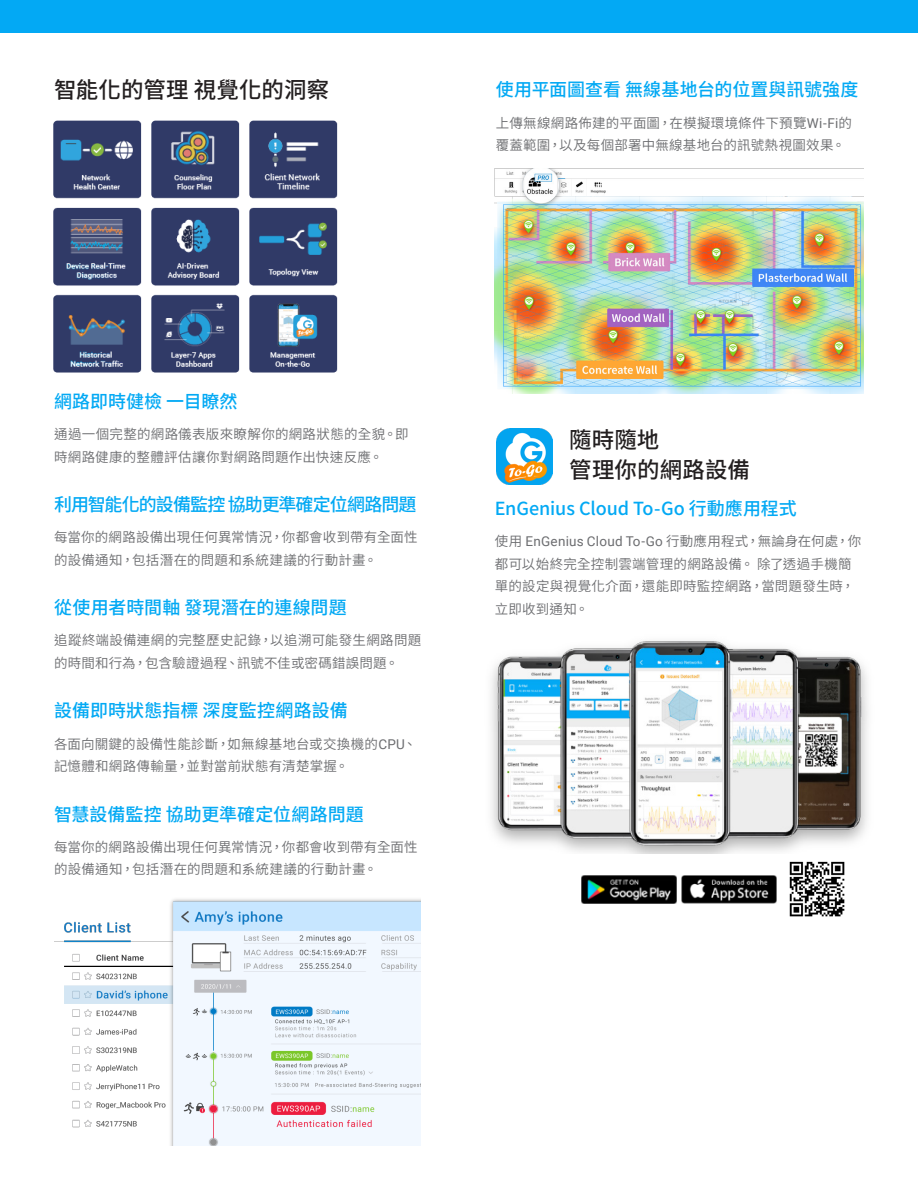
<style>
.page{position:relative;width:918px;height:1188px;background:#fff}
.page>*{position:absolute;margin:0;border:0;box-sizing:border-box;transform-origin:0 0}
.Paragraph_Style_1{font:500 22.5px "Source Han Sans TC";letter-spacing:.005em;color:#231f20}
.Paragraph_Style_1-2{font:500 18px "Source Han Sans TC";letter-spacing:-.005em;color:#03a9f4}
.Paragraph_Style_1-3{font:500 18px "Source Han Sans TC";letter-spacing:-.05em;color:#03a9f4}
.Paragraph_Style_1-4{font:13.5px/22.5px "Source Han Sans TW";letter-spacing:.015em;color:#6c6d70}
.s1{font-family:"Roboto"}
</style>
<div class="page">
<div style="left:0;top:0;width:918px;height:32px;background:#03a9f4"></div>
<img style="left:54px;top:899px;width:367px;height:247px">
<img style="left:496px;top:428px;width:56px;height:56px">
<img style="left:53px;top:120px;width:285px;height:253px">
<img style="left:495px;top:168px;width:369px;height:225px">
<img style="left:491px;top:641px;width:377px;height:213px">
<img style="left:582px;top:875px;width:95px;height:29px">
<img style="left:682px;top:875px;width:95px;height:29px">
<img style="left:789px;top:861px;width:56px;height:56px">
<p class="Paragraph_Style_1" style="left:54px;top:77px;width:277px">智能化的管理 視覺化的洞察</p>
<p class="Paragraph_Style_1-2" style="left:496px;top:80px;width:364px">使用平面圖查看 無線基地台的位置與訊號強度</p>
<p class="Paragraph_Style_1-4" style="left:496px;top:112px;width:358px">上傳無線網路佈建的平面圖，在模擬環境條件下預覽<span class="s1">Wi-Fi</span>的覆蓋範圍，以及每個部署中無線基地台的訊號熱視圖效果。</p>
<p class="Paragraph_Style_1-2" style="left:54px;top:391px;width:185px">網路即時健檢 一目瞭然</p>
<p class="Paragraph_Style_1-4" style="left:54px;top:423px;width:356px">通過一個完整的網路儀表版來瞭解你的網路狀態的全貌。即時網路健康的整體評估讓你對網路問題作出快速反應。</p>
<p class="Paragraph_Style_1-3" style="left:54px;top:494px;width:364px">利用智能化的設備監控 協助更準確定位網路問題</p>
<p class="Paragraph_Style_1-4" style="left:54px;top:526px;width:365px">每當你的網路設備出現任何異常情況，你都會收到帶有全面性的設備通知，包括潛在的問題和系統建議的行動計畫。</p>
<p class="Paragraph_Style_1-2" style="left:54px;top:598px;width:294px">從使用者時間軸 發現潛在的連線問題</p>
<p class="Paragraph_Style_1-4" style="left:54px;top:630px;width:369px">追蹤終端設備連網的完整歷史記錄，以追溯可能發生網路問題的時間和行為，包含驗證過程、訊號不佳或密碼錯誤問題。</p>
<p class="Paragraph_Style_1-2" style="left:54px;top:701px;width:295px">設備即時狀態指標 深度監控網路設備</p>
<p class="Paragraph_Style_1-4" style="left:54px;top:733px;width:364px">各面向關鍵的設備性能診斷，如無線基地台或交換機的<span class="s1">CPU</span>、記憶體和網路傳輸量，並對當前狀態有清楚掌握。</p>
<p class="Paragraph_Style_1-2" style="left:54px;top:804px;width:311px">智慧設備監控 協助更準確定位網路問題</p>
<p class="Paragraph_Style_1-4" style="left:54px;top:836px;width:365px">每當你的網路設備出現任何異常情況，你都會收到帶有全面性的設備通知，包括潛在的問題和系統建議的行動計畫。</p>
<p class="Paragraph_Style_1" style="left:569px;top:427px;width:92px">隨時隨地</p>
<p class="Paragraph_Style_1" style="left:569px;top:457px;width:182px">管理你的網路設備</p>
<p class="Paragraph_Style_1-2" style="left:495px;top:498px;width:304px">EnGenius Cloud To-Go 行動應用程式</p>
<p class="Paragraph_Style_1-4" style="left:495px;top:530px;width:368px">使用 <span class="s1">EnGenius Cloud To-Go</span> 行動應用程式，無論身在何處，你都可以始終完全控制雲端管理的網路設備。 除了透過手機簡單的設定與視覺化介面，還能即時監控網路，當問題發生時，立即收到通知。</p>
</div>
